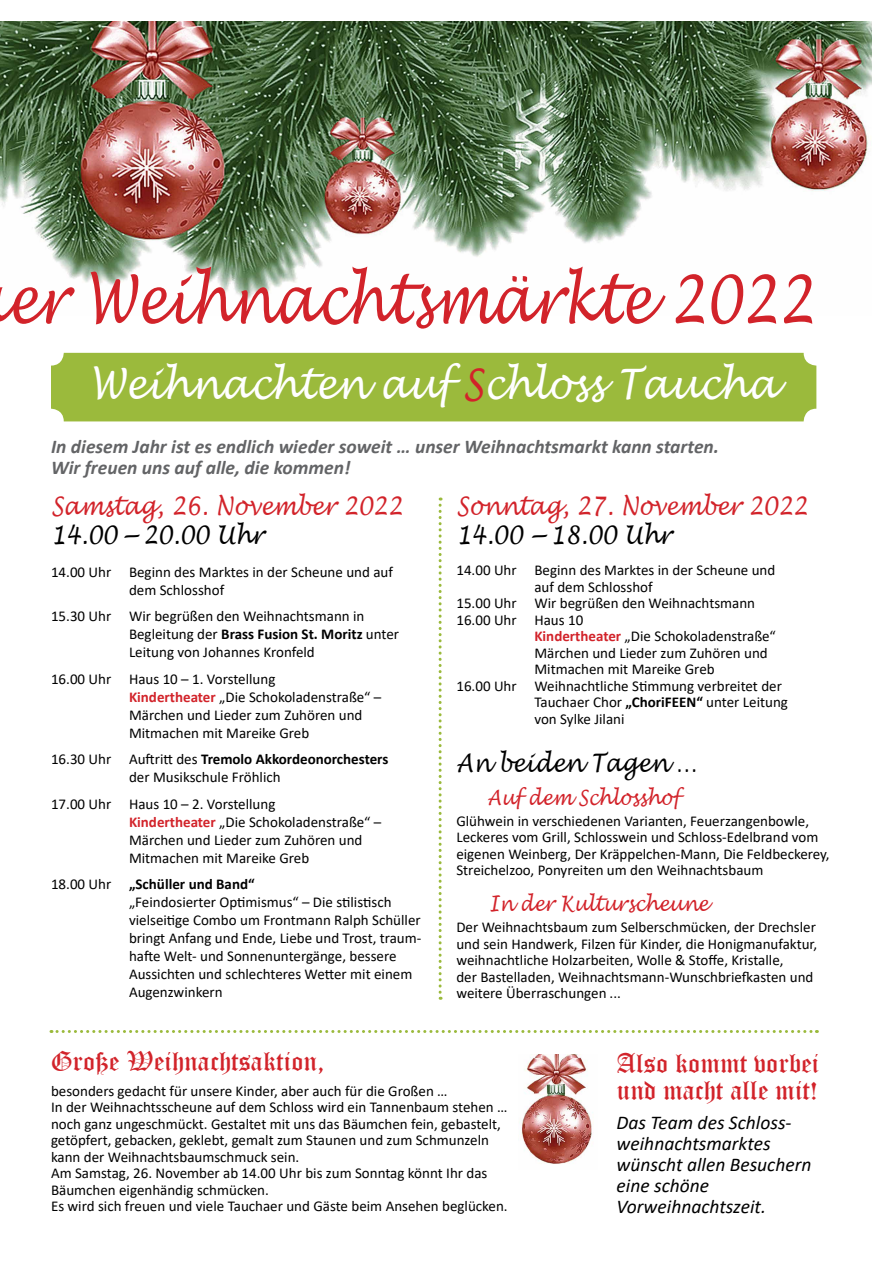
<style>
.page{position:relative;width:893px;height:1263px;background:#fff}
.page>*{position:absolute;margin:0;border:0;box-sizing:border-box;transform-origin:0 0}
.t1{font:italic 66px "Lucida Handwriting";color:#d2232a;scale:.81 1}
.t2{font:italic 42px "Lucida Handwriting";color:#fff;scale:.88 1}
.t3{font:27px/27px "Old English Text";color:#d2232a}
.t4{font:italic 25.5px "Lucida Handwriting";color:#d2232a;scale:.86 1}
.t5{font:italic 25.5px "Lucida Handwriting";color:#000;scale:.86 1}
.t6{font:italic 21px "Lucida Handwriting";color:#d2232a;scale:.86 1}
.t7{font:italic 700 19.5px/21px "Calibri";color:#636466}
.t8{font:italic 19.5px/21px "Calibri";color:#000}
.t9{font:15px/18px "Calibri";color:#000}
.s1{color:#d2232a}
.s2{font-weight:700;color:#d2232a}
.s3{font-weight:700}
</style>
<div class="page">
<img style="left:0;top:21px;width:872px;height:279px">
<div style="left:51px;top:353px;width:765px;height:68px;background:#9bba3c;border-radius:13px"></div>
<img style="left:521px;top:1054px;width:72px;height:110px">
<svg style="left:51px;top:1030px;width:766px;height:3px"></svg>
<svg style="left:439px;top:497px;width:3px;height:503px"></svg>
<h1 class="t1" style="left:7px;top:260px;width:998px">er Weihnachtsmärkte 2022</h1>
<h2 class="t2" style="left:90px;top:359px;width:782px">Weihnachten auf <span class="s1">S</span>chloss Taucha</h2>
<h3 class="t7" style="left:51px;top:436px;width:670px">In diesem Jahr ist es endlich wieder soweit … unser Weihnachtsmarkt kann starten.<br>Wir freuen uns auf alle, die kommen!</h3>
<h3 class="t4" style="left:456px;top:491px;width:410px">Sonntag, 27. November 2022</h3>
<h3 class="t5" style="left:456px;top:519px;width:251px">14.00– 18.00 Uhr</h3>
<p class="t9" style="left:456px;top:561px;width:320px">14.00 Uhr Beginn des Marktes in der Scheune und</p>
<p class="t9" style="left:534px;top:577px;width:120px">auf dem Schlosshof</p>
<p class="t9" style="left:456px;top:594px;width:300px">15.00 Uhr Wir begrüßen den Weihnachtsmann</p>
<p class="t9" style="left:456px;top:610px;width:128px">16.00 Uhr Haus 10</p>
<p class="t9" style="left:534px;top:627px;width:243px"><span class="s2">Kindertheater</span> „Die Schokoladenstraße“</p>
<p class="t9" style="left:534px;top:643px;width:235px">Märchen und Lieder zum Zuhören und</p>
<p class="t9" style="left:534px;top:660px;width:182px">Mitmachen mit Mareike Greb</p>
<p class="t9" style="left:456px;top:676px;width:327px">16.00 Uhr Weihnachtliche Stimmung verbreitet der</p>
<p class="t9" style="left:534px;top:693px;width:255px">Tauchaer Chor <span class="s3">„ChoriFEEN“</span> unter Leitung</p>
<p class="t9" style="left:534px;top:709px;width:92px">von Sylke Jilani</p>
<h3 class="t5" style="left:456px;top:747px;width:282px">An beiden Tagen …</h3>
<h3 class="t6" style="left:487px;top:785px;width:225px">Auf dem Schlosshof</h3>
<p class="t9" style="left:456px;top:812px;width:375px;line-height:16.5px">Glühwein in verschiedenen Varianten, Feuerzangenbowle, Leckeres vom Grill, Schlosswein und Schloss-Edelbrand vom eigenen Weinberg, Der Kräppelchen-Mann, Die Feldbeckerey, Streichelzoo, Ponyreiten um den Weihnachtsbaum</p>
<h3 class="t6" style="left:489px;top:891px;width:256px">In der Kulturscheune</h3>
<p class="t9" style="left:456px;top:918px;width:362px;line-height:16.5px">Der Weihnachtsbaum zum Selberschmücken, der Drechsler und sein Handwerk, Filzen für Kinder, die Honigmanufaktur, weihnachtliche Holzarbeiten, Wolle &amp; Stoffe, Kristalle,<br>der Bastelladen, Weihnachtsmann-Wunschbriefkasten und weitere Überraschungen ...</p>
<h3 class="t4" style="left:51px;top:491px;width:410px">Samstag, 26. November 2022</h3>
<h3 class="t5" style="left:51px;top:519px;width:249px">14.00– 20.00 Uhr</h3>
<p class="t9" style="left:129px;top:562px;width:265px;text-indent:-78px">14.00 Uhr Beginn des Marktes in der Scheune und auf dem Schlosshof</p>
<p class="t9" style="left:129px;top:607px;width:272px;text-indent:-78px">15.30 Uhr Wir begrüßen den Weihnachtsmann in<br>Begleitung der <span class="s3">Brass Fusion St. Moritz</span> unter<br>Leitung von Johannes Kronfeld</p>
<p class="t9" style="left:129px;top:669px;width:254px;text-indent:-78px">16.00 Uhr Haus 10 – 1. Vorstellung<br><span class="s2">Kindertheater</span> „Die Schokoladenstraße“ – Märchen und Lieder zum Zuhören und Mitmachen mit Mareike Greb</p>
<p class="t9" style="left:129px;top:750px;width:261px;text-indent:-78px">16.30 Uhr Auftritt des <span class="s3">Tremolo Akkordeonorchesters </span>der Musikschule Fröhlich</p>
<p class="t9" style="left:129px;top:794px;width:254px;text-indent:-78px">17.00 Uhr Haus 10 – 2. Vorstellung<br><span class="s2">Kindertheater</span> „Die Schokoladenstraße“ – Märchen und Lieder zum Zuhören und Mitmachen mit Mareike Greb</p>
<p class="t9" style="left:129px;top:875px;width:294px;text-indent:-78px">18.00 Uhr <span class="s3">„Schüller und Band“<br></span>„Feindosierter Optimismus“ – Die stilistisch vielseitige Combo um Frontmann Ralph Schüller bringt Anfang und Ende, Liebe und Trost, traum&shy;hafte Welt- und Sonnenuntergänge, bessere Aussichten und schlechteres Wetter mit einem Augenzwinkern</p>
<h3 class="t3" style="left:51px;top:1046px;width:275px">Große Weihnachtsaktion,</h3>
<p class="t9" style="left:51px;top:1082px;width:458px;line-height:16.5px">besonders gedacht für unsere Kinder, aber auch für die Großen …<br>In der Weihnachtsscheune auf dem Schloss wird ein Tannenbaum stehen … noch ganz ungeschmückt. Gestaltet mit uns das Bäumchen fein, gebastelt, getöpfert, gebacken, geklebt, gemalt zum Staunen und zum Schmunzeln kann der Weihnachtsbaumschmuck sein.<br>Am Samstag, 26. November ab 14.00 Uhr bis zum Sonntag könnt Ihr das Bäumchen eigenhändig schmücken.<br>Es wird sich freuen und viele Tauchaer und Gäste beim Ansehen beglücken.</p>
<h3 class="t3" style="left:617px;top:1049px;width:204px">Also kommt vorbei und macht alle mit!</h3>
<h3 class="t8" style="left:617px;top:1112px;width:196px">Das Team des Schloss&shy;weihnachtsmarktes wünscht allen Besuchern eine schöne<br>Vorweihnachtszeit.</h3>
</div>
